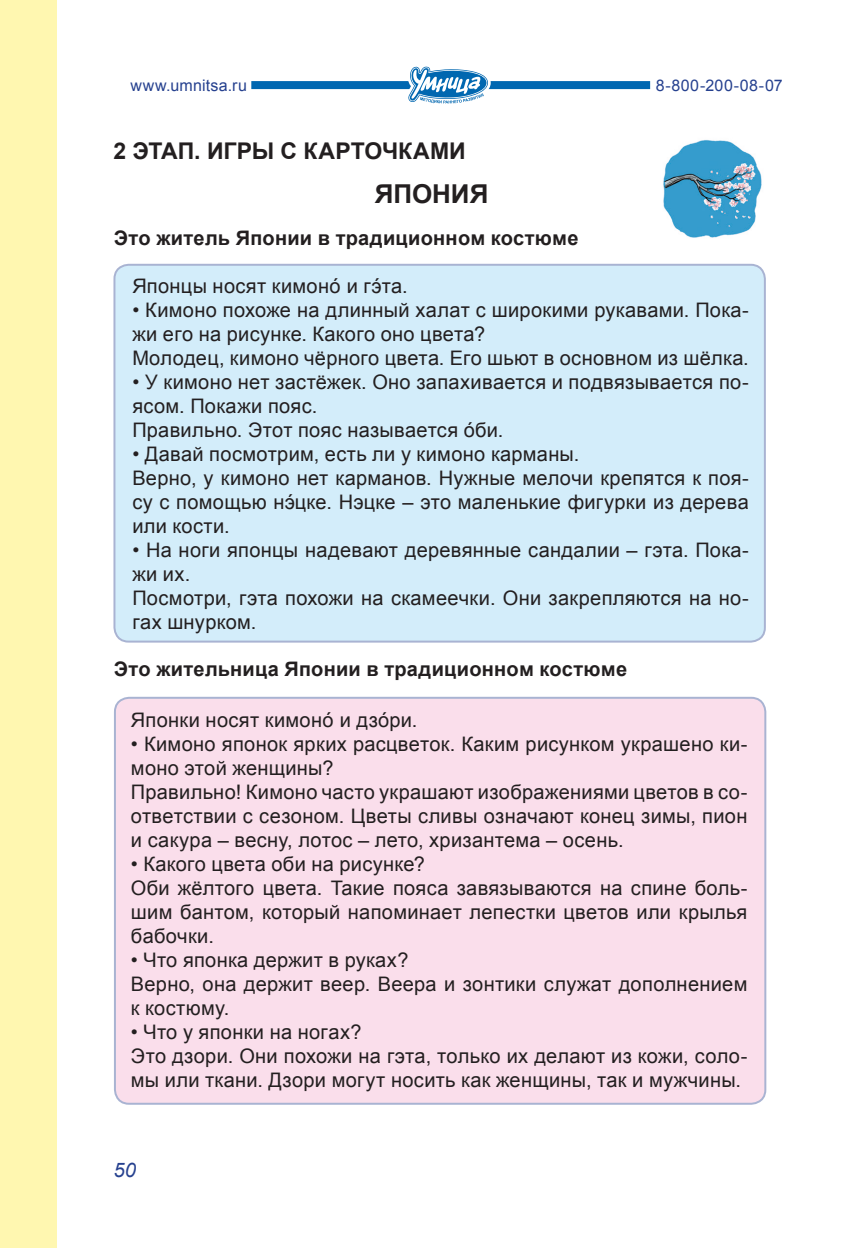
<style>
.page{position:relative;width:868px;height:1248px;background:#fff}
.page>*{position:absolute;margin:0;border:0;box-sizing:border-box;transform-origin:0 0}
.заголовок_3{font:700 26px "Arial";letter-spacing:-.005em;color:#231f20}
.t1{font:700 23px "Arial";color:#231f20}
.основной{font:20px/24px "Arial";letter-spacing:.015em;color:#231f20}
.основной-2{font:700 20px "Arial";letter-spacing:.01em;color:#231f20}
.t2{font:italic 20px "Arial";color:#26418f}
.t3{font:16px "Arial";letter-spacing:.015em;color:#26418f}
</style>
<div class="page">
<div style="left:251px;top:81px;width:399px;height:8px;background:#0067b1"></div>
<svg style="left:405px;top:66px;width:85px;height:38px"></svg>
<div style="left:0;top:0;width:57px;height:1247px;background:#fff7b0"></div>
<div style="left:114px;top:265px;width:650px;height:376px;background:#d3edfa;border-radius:14px"></div>
<div style="left:113px;top:264px;width:652px;height:378px;border:2px solid #26418f;border-radius:14px"></div>
<div style="left:115px;top:697px;width:650px;height:406px;background:#fadeeb;border-radius:14px"></div>
<div style="left:114px;top:696px;width:652px;height:408px;border:2px solid #26418f;border-radius:14px"></div>
<img style="left:663px;top:140px;width:99px;height:98px">
<p class="t3" style="left:130px;top:75px;width:118px">www.umnitsa.ru</p>
<p class="t3" style="left:655px;top:75px;width:129px">8-800-200-08-07</p>
<p class="t1" style="left:113px;top:135px;width:354px">2 ЭТАП. ИГРЫ С КАРТОЧКАМИ</p>
<p class="заголовок_3" style="left:375px;top:177px;width:115px">ЯПОНИЯ</p>
<p class="основной-2" style="left:114px;top:224px;width:466px">Это житель Японии в традиционном костюме</p>
<p class="основной" style="left:132px;top:274px;width:277px">Японцы носят кимоно́ и гэ́та.</p>
<p class="основной" style="left:132px;top:298px;width:618px">• Кимоно похоже на длинный халат с широкими рукавами. Пока&shy;жи его на рисунке. Какого оно цвета?</p>
<p class="основной" style="left:132px;top:346px;width:618px">Молодец, кимоно чёрного цвета. Его шьют в основном из шёлка.</p>
<p class="основной" style="left:132px;top:370px;width:618px">• У кимоно нет застёжек. Оно запахивается и подвязывается по&shy;ясом. Покажи пояс.</p>
<p class="основной" style="left:132px;top:418px;width:372px">Правильно. Этот пояс называется о́би.</p>
<p class="основной" style="left:132px;top:442px;width:448px">• Давай посмотрим, есть ли у кимоно карманы.</p>
<p class="основной" style="left:132px;top:466px;width:618px;text-align:justify">Верно, у кимоно нет карманов. Нужные мелочи крепятся к поя&shy;су с помощью нэ́цке. Нэцке – это маленькие фигурки из дерева или кости.</p>
<p class="основной" style="left:132px;top:538px;width:618px">• На ноги японцы надевают деревянные сандалии – гэта. Пока&shy;жи их.</p>
<p class="основной" style="left:132px;top:586px;width:618px">Посмотри, гэта похожи на скамеечки. Они закрепляются на но&shy;гах шнурком.</p>
<p class="основной-2" style="left:114px;top:655px;width:514px">Это жительница Японии в традиционном костюме</p>
<p class="основной" style="left:131px;top:708px;width:288px">Японки носят кимоно́ и дзо́ри.</p>
<p class="основной" style="left:131px;top:732px;width:618px">• Кимоно японок ярких расцветок. Каким рисунком украшено ки&shy;моно этой женщины?</p>
<p class="основной" style="left:131px;top:780px;width:618px;text-align:justify">Правильно! Кимоно часто украшают изображениями цветов в со&shy;ответствии с сезоном. Цветы сливы означают конец зимы, пион и сакура – весну, лотос – лето, хризантема – осень.</p>
<p class="основной" style="left:131px;top:852px;width:295px">• Какого цвета оби на рисунке?</p>
<p class="основной" style="left:131px;top:876px;width:618px;text-align:justify">Оби жёлтого цвета. Такие пояса завязываются на спине боль&shy;шим бантом, который напоминает лепестки цветов или крылья бабочки.</p>
<p class="основной" style="left:131px;top:948px;width:279px">• Что японка держит в руках?</p>
<p class="основной" style="left:131px;top:972px;width:618px">Верно, она держит веер. Веера и зонтики служат дополнением к костюму.</p>
<p class="основной" style="left:131px;top:1020px;width:232px">• Что у японки на ногах?</p>
<p class="основной" style="left:131px;top:1044px;width:618px">Это дзори. Они похожи на гэта, только их делают из кожи, соло&shy;мы или ткани. Дзори могут носить как женщины, так и мужчины.</p>
<p class="t2" style="left:113px;top:1157px;width:24px">50</p>
</div>
